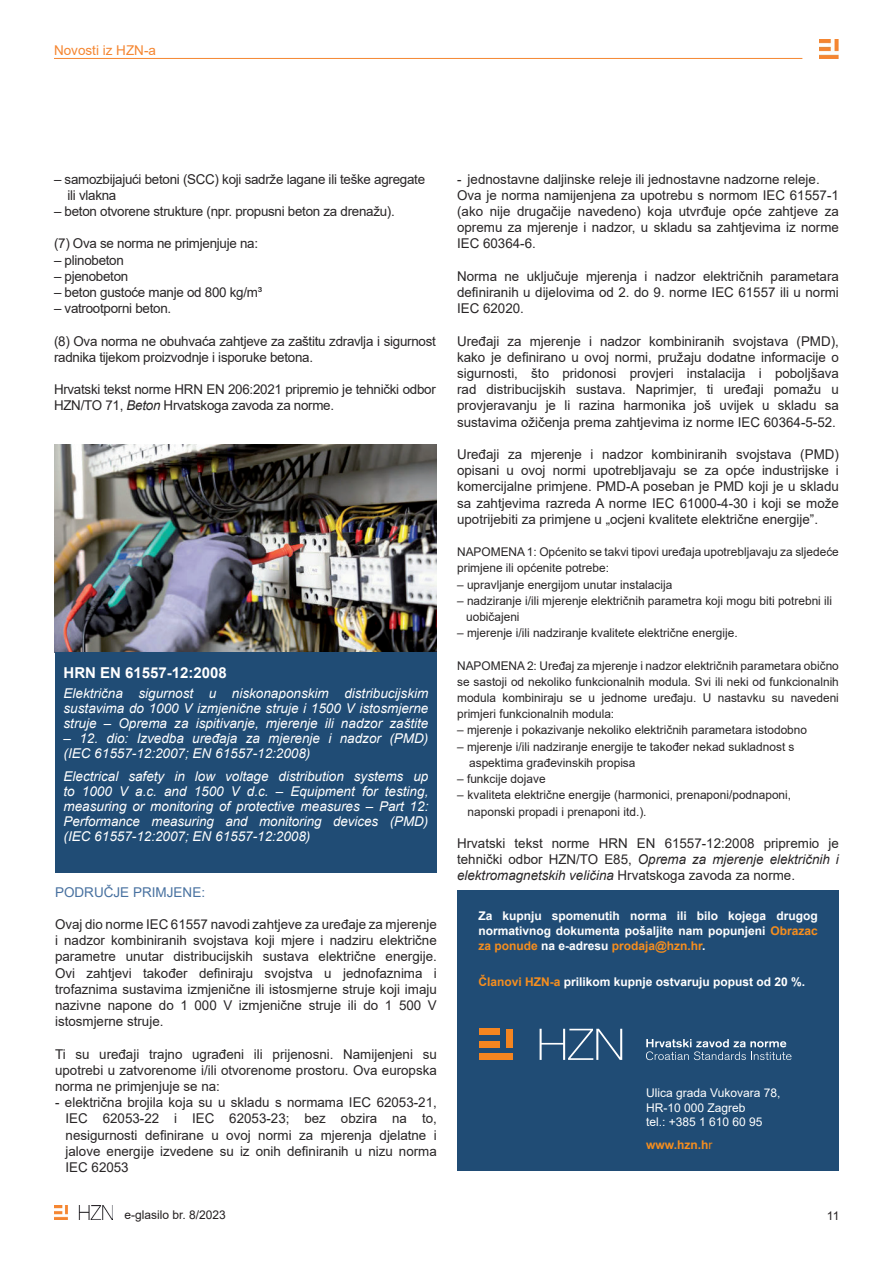
<style>
.page{position:relative;width:893px;height:1263px;background:#fff}
.page>*{position:absolute;margin:0;border:0;box-sizing:border-box;transform-origin:0 0}
.t1{font:700 15px "Arial";color:#fff}
.t2{font:13.5px/16.2px "Arial";color:#282526;text-align:justify}
.t3{font:italic 13.5px/15px "Arial";color:#fff;text-align:justify}
.t4{font:13.5px/16.2px "Arial";letter-spacing:-.02em;color:#282526}
.t5{font:13.5px "Arial";color:#4871a0}
.t6{font:13.5px "Arial";color:#f58631}
.t7{font:12px/16.2px "Arial";color:#282526}
.t8{font:700 12px/15px "Arial";color:#fff;text-align:justify}
.t9{font:12px/14.7px "Arial";color:#fff}
.t10{font:12px "Arial";color:#231f20}
.t11{font:700 12px "Arial";color:#f68e1e}
.s1{font-style:italic}
.s2{color:#f68e1e}
.s3{font-weight:400}
</style>
<div class="page">
<img style="left:819px;top:40px;width:19px;height:19px">
<img style="left:55px;top:1206px;width:57px;height:13px">
<hr style="left:54px;top:58px;width:748px;height:1px;background:#f58630">
<img style="left:55px;top:445px;width:382px;height:207px">
<div style="left:55px;top:652px;width:382px;height:220px;background:#204c75"></div>
<div style="left:457px;top:890px;width:382px;height:281px;background:#204c75"></div>
<div style="left:479px;top:1054px;width:34px;height:6px;background:#f58520"></div>
<div style="left:506px;top:1029px;width:7px;height:18px;background:#f58520"></div>
<div style="left:479px;top:1029px;width:20px;height:6px;background:#f58520"></div>
<div style="left:479px;top:1041px;width:20px;height:6px;background:#f58520"></div>
<svg style="left:540px;top:1029px;width:82px;height:31px"></svg>
<svg style="left:646px;top:1039px;width:146px;height:21px"></svg>
<p class="t6" style="left:54px;top:40px;width:104px">Novosti iz HZN-a</p>
<p class="t4" style="left:67px;top:171px;width:359px;text-indent:-13px">– samozbijajući betoni (SCC) koji sadrže lagane ili teške agregate ili vlakna</p>
<p class="t4" style="left:54px;top:203px;width:342px">– beton otvorene strukture (npr. propusni beton za drenažu).</p>
<p class="t4" style="left:54px;top:235px;width:206px">(7) Ova se norma ne primjenjuje na:</p>
<p class="t4" style="left:54px;top:252px;width:71px">– plinobeton</p>
<p class="t4" style="left:54px;top:268px;width:76px">– pjenobeton</p>
<p class="t4" style="left:54px;top:284px;width:210px">– beton gustoće manje od 800 kg/m³</p>
<p class="t4" style="left:54px;top:300px;width:119px">– vatrootporni beton.</p>
<p class="t4" style="left:54px;top:333px;width:383px">(8) Ova norma ne obuhvaća zahtjeve za zaštitu zdravlja i sigurnost radnika tijekom proizvodnje i isporuke betona.</p>
<p class="t4" style="left:54px;top:381px;width:383px">Hrvatski tekst norme HRN EN 206:2021 pripremio je tehnički odbor<br>HZN/TO 71, <span class="s1">Beton</span> Hrvatskoga zavoda za norme.</p>
<p class="t1" style="left:64px;top:663px;width:165px">HRN EN 61557-12:2008</p>
<p class="t3" style="left:64px;top:686px;width:366px">Električna sigurnost u niskonaponskim distribucijskim sustavima do 1000 V izmjenične struje i 1500 V istosmjerne struje – Oprema za ispitivanje, mjerenje ili nadzor zaštite</p>
<p class="t3" style="left:64px;top:731px;width:366px">– 12. dio: Izvedba uređaja za mjerenje i nadzor (PMD) (IEC 61557-12:2007; EN 61557-12:2008)</p>
<p class="t3" style="left:64px;top:769px;width:366px">Electrical safety in low voltage distribution systems up to 1000 V a.c. and 1500 V d.c. – Equipment for testing, measuring or monitoring of protective measures – Part 12:<br>Performance measuring and monitoring devices (PMD) (IEC 61557-12:2007; EN 61557-12:2008)</p>
<p class="t5" style="left:55px;top:883px;width:152px">PODRUČJE PRIMJENE:</p>
<p class="t2" style="left:55px;top:916px;width:383px">Ovaj dio norme IEC 61557 navodi zahtjeve za uređaje za mjerenje i nadzor kombiniranih svojstava koji mjere i nadziru električne parametre unutar distribucijskih sustava električne energije.<br>Ovi zahtjevi također definiraju svojstva u jednofaznima i trofaznima sustavima izmjenične ili istosmjerne struje koji imaju nazivne napone do 1 000 V izmjenične struje ili do 1 500 V istosmjerne struje.</p>
<p class="t2" style="left:55px;top:1045px;width:383px">Ti su uređaji trajno ugrađeni ili prijenosni. Namijenjeni su upotrebi u zatvorenome i/ili otvorenome prostoru. Ova europska norma ne primjenjuje se na:</p>
<p class="t2" style="left:66px;top:1094px;width:373px;text-indent:-11px">- električna brojila koja su u skladu s normama IEC 62053-21, IEC 62053-22 i IEC 62053-23; bez obzira na to, nesigurnosti definirane u ovoj normi za mjerenja djelatne i jalove energije izvedene su iz onih definiranih u nizu norma IEC 62053</p>
<p class="t2" style="left:457px;top:171px;width:383px;text-align:left">- jednostavne daljinske releje ili jednostavne nadzorne releje.<br>Ova je norma namijenjena za upotrebu s normom IEC 61557-1 (ako nije drugačije navedeno) koja utvrđuje opće zahtjeve za opremu za mjerenje i nadzor, u skladu sa zahtjevima iz norme IEC 60364-6.</p>
<p class="t2" style="left:457px;top:268px;width:383px">Norma ne uključuje mjerenja i nadzor električnih parametara definiranih u dijelovima od 2. do 9. norme IEC 61557 ili u normi IEC 62020.</p>
<p class="t2" style="left:457px;top:333px;width:383px">Uređaji za mjerenje i nadzor kombiniranih svojstava (PMD), kako je definirano u ovoj normi, pružaju dodatne informacije o sigurnosti, što pridonosi provjeri instalacija i poboljšava rad distribucijskih sustava. Naprimjer, ti uređaji pomažu u provjeravanju je li razina harmonika još uvijek u skladu sa sustavima ožičenja prema zahtjevima iz norme IEC 60364-5-52.</p>
<p class="t2" style="left:457px;top:446px;width:383px">Uređaji za mjerenje i nadzor kombiniranih svojstava (PMD) opisani u ovoj normi upotrebljavaju se za opće industrijske i komercijalne primjene. PMD-A poseban je PMD koji je u skladu sa zahtjevima razreda A norme IEC 61000-4-30 i koji se može upotrijebiti za primjene u „ocjeni kvalitete električne energije”.</p>
<p class="t7" style="left:457px;top:544px;width:383px">NAPOMENA 1: Općenito se takvi tipovi uređaja upotrebljavaju za sljedeće primjene ili općenite potrebe:</p>
<p class="t7" style="left:457px;top:576px;width:217px">– upravljanje energijom unutar instalacija</p>
<p class="t7" style="left:466px;top:592px;width:367px;text-indent:-9px">– nadziranje i/ili mjerenje električnih parametra koji mogu biti potrebni ili uobičajeni</p>
<p class="t7" style="left:457px;top:625px;width:282px">– mjerenje i/ili nadziranje kvalitete električne energije.</p>
<p class="t7" style="left:457px;top:657px;width:383px;text-align:justify">NAPOMENA 2: Uređaj za mjerenje i nadzor električnih parametara obično se sastoji od nekoliko funkcionalnih modula. Svi ili neki od funkcionalnih modula kombiniraju se u jednome uređaju. U nastavku su navedeni primjeri funkcionalnih modula:</p>
<p class="t7" style="left:457px;top:722px;width:351px">– mjerenje i pokazivanje nekoliko električnih parametara istodobno</p>
<p class="t7" style="left:469px;top:738px;width:327px;text-indent:-12px">– mjerenje i/ili nadziranje energije te također nekad sukladnost s aspektima građevinskih propisa</p>
<p class="t7" style="left:457px;top:771px;width:90px">– funkcije dojave</p>
<p class="t7" style="left:468px;top:787px;width:325px;text-indent:-11px">– kvaliteta električne energije (harmonici, prenaponi/podnaponi, naponski propadi i prenaponi itd.).</p>
<p class="t2" style="left:457px;top:835px;width:383px">Hrvatski tekst norme HRN EN 61557-12:2008 pripremio je tehnički odbor HZN/TO E85, <span class="s1">Oprema za mjerenje električnih i elektromagnetskih veličina</span> Hrvatskoga zavoda za norme.</p>
<p class="t8" style="left:478px;top:908px;width:341px">Za kupnju spomenutih norma ili bilo kojega drugog normativnog dokumenta pošaljite nam popunjeni <span class="s2">Obrazac za ponude</span> na e-adresu <span class="s2">prodaja@hzn.hr</span>.</p>
<p class="t8" style="left:478px;top:974px;width:328px"><span class="s2">Članovi HZN-a</span> prilikom kupnje ostvaruju popust od 20 %.</p>
<p class="t9" style="left:646px;top:1085px;width:136px">Ulica grada Vukovara 78,<br>HR-10 000 Zagreb<br>tel.: +385 1 610 60 95</p>
<p class="t11" style="left:646px;top:1136px;width:68px">www.hzn.h<span class="s3">r</span></p>
<p class="t10" style="left:125px;top:1206px;width:103px">e-glasilo br. 8/2023</p>
<p class="t10" style="left:827px;top:1207px;width:14px">11</p>
</div>
